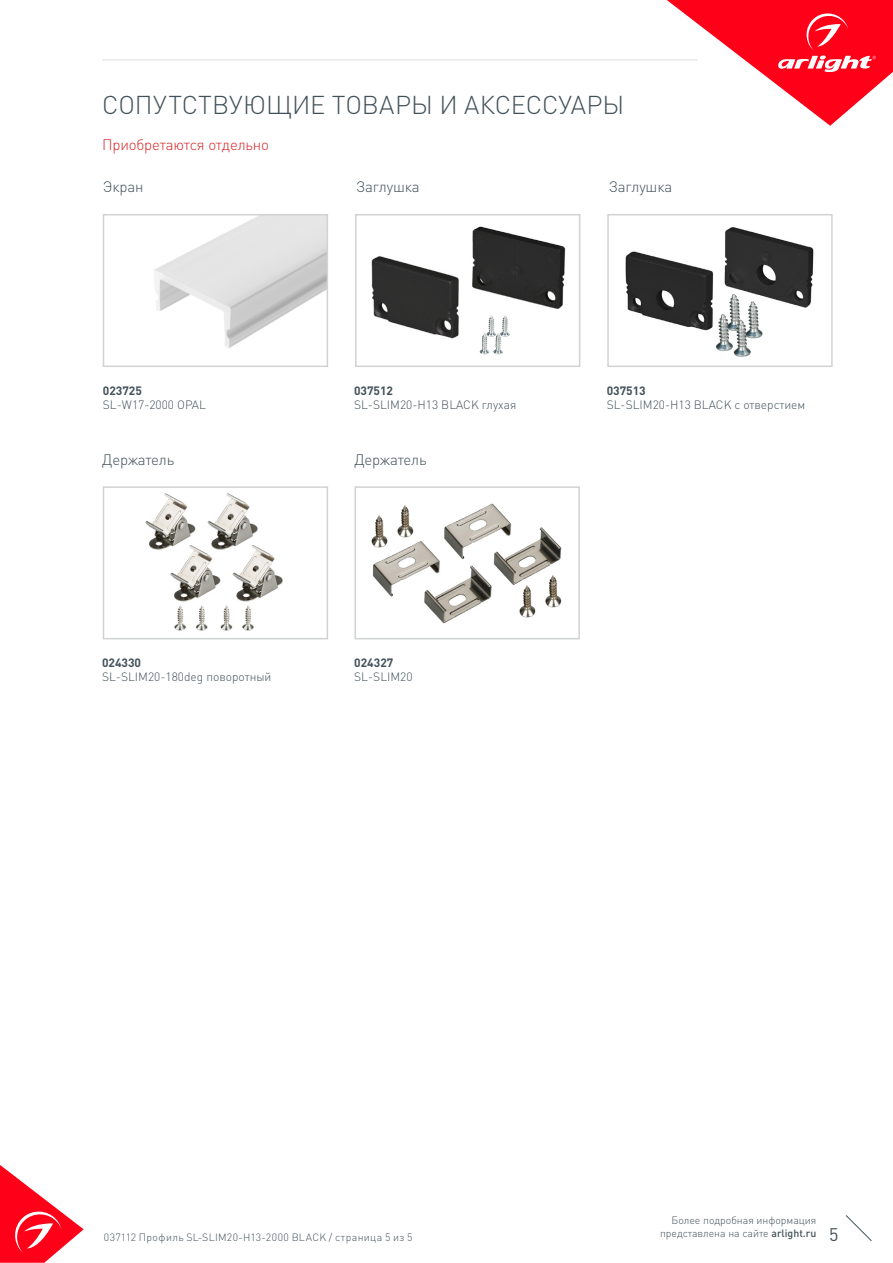
<style>
.page{position:relative;width:893px;height:1263px;background:#fff}
.page>*{position:absolute;margin:0;border:0;box-sizing:border-box;transform-origin:0 0}
.t1{font:300 25.5px "DIN Pro";color:#425159}
.t2{font:18px "DIN Pro";color:#425159}
.t3{font:300 15px "DIN Pro";letter-spacing:-.01em;color:#425159}
.t4{font:300 15px "DIN Pro";letter-spacing:-.01em;color:#d5262a}
.t5{font:300 12px "DIN Pro";color:#425159}
.t6{font:700 12px "DIN Pro";color:#425159}
.t7{font:300 10.5px "DIN Pro";color:#425159}
.t8{font:300 10.5px "DIN Pro";letter-spacing:.03em;color:#425159}
.s1{font-weight:500}
</style>
<div class="page">
<svg style="left:0;top:1165px;width:84px;height:98px"></svg>
<svg style="left:845px;top:1215px;width:27px;height:26px"></svg>
<svg style="left:667px;top:0;width:226px;height:126px"></svg>
<hr style="left:102px;top:60px;width:595px;height:1px;background:#dcdddf">
<img style="left:371px;top:503px;width:191px;height:121px">
<div style="left:355px;top:486px;width:225px;height:153px;border:2px solid #d1d2d4"></div>
<img style="left:145px;top:493px;width:138px;height:138px">
<div style="left:103px;top:486px;width:225px;height:153px;border:2px solid #d1d2d4"></div>
<img style="left:154px;top:217px;width:171px;height:131px">
<div style="left:103px;top:214px;width:225px;height:153px;border:2px solid #d1d2d4"></div>
<img style="left:371px;top:226px;width:195px;height:129px">
<div style="left:355px;top:214px;width:225px;height:153px;border:2px solid #d1d2d4"></div>
<img style="left:625px;top:227px;width:189px;height:130px">
<div style="left:607px;top:214px;width:226px;height:153px;border:2px solid #d1d2d4"></div>
<p class="t1" style="left:102px;top:87px;width:524px">СОПУТСТВУЮЩИЕ ТОВАРЫ И АКСЕССУАРЫ</p>
<p class="t4" style="left:102px;top:134px;width:168px">Приобретаются отдельно</p>
<p class="t3" style="left:103px;top:177px;width:42px">Экран</p>
<p class="t3" style="left:356px;top:177px;width:65px">Заглушка</p>
<p class="t3" style="left:609px;top:177px;width:65px">Заглушка</p>
<p class="t6" style="left:103px;top:382px;width:41px">023725</p>
<p class="t5" style="left:103px;top:397px;width:105px">SL-W17-2000 OPAL</p>
<p class="t6" style="left:354px;top:382px;width:41px">037512</p>
<p class="t5" style="left:354px;top:397px;width:164px">SL-SLIM20-H13 BLACK глухая</p>
<p class="t3" style="left:102px;top:449px;width:73px">Держатель</p>
<p class="t3" style="left:355px;top:449px;width:73px">Держатель</p>
<p class="t6" style="left:102px;top:654px;width:41px">024330</p>
<p class="t5" style="left:102px;top:669px;width:171px">SL-SLIM20-180deg поворотный</p>
<p class="t6" style="left:354px;top:654px;width:41px">024327</p>
<p class="t5" style="left:354px;top:669px;width:60px">SL-SLIM20</p>
<p class="t6" style="left:607px;top:382px;width:41px">037513</p>
<p class="t5" style="left:607px;top:397px;width:200px">SL-SLIM20-H13 BLACK с отверстием</p>
<p class="t7" style="left:672px;top:1213px;width:146px">Более подробная информация</p>
<p class="t7" style="left:660px;top:1226px;width:158px">представлена на сайте <span class="s1">arlight.ru</span></p>
<p class="t8" style="left:104px;top:1230px;width:310px">037112 Профиль SL-SLIM20-H13-2000 BLACK / страница 5 из 5</p>
<h2 class="t2" style="left:829px;top:1222px;width:11px">5</h2>
</div>
